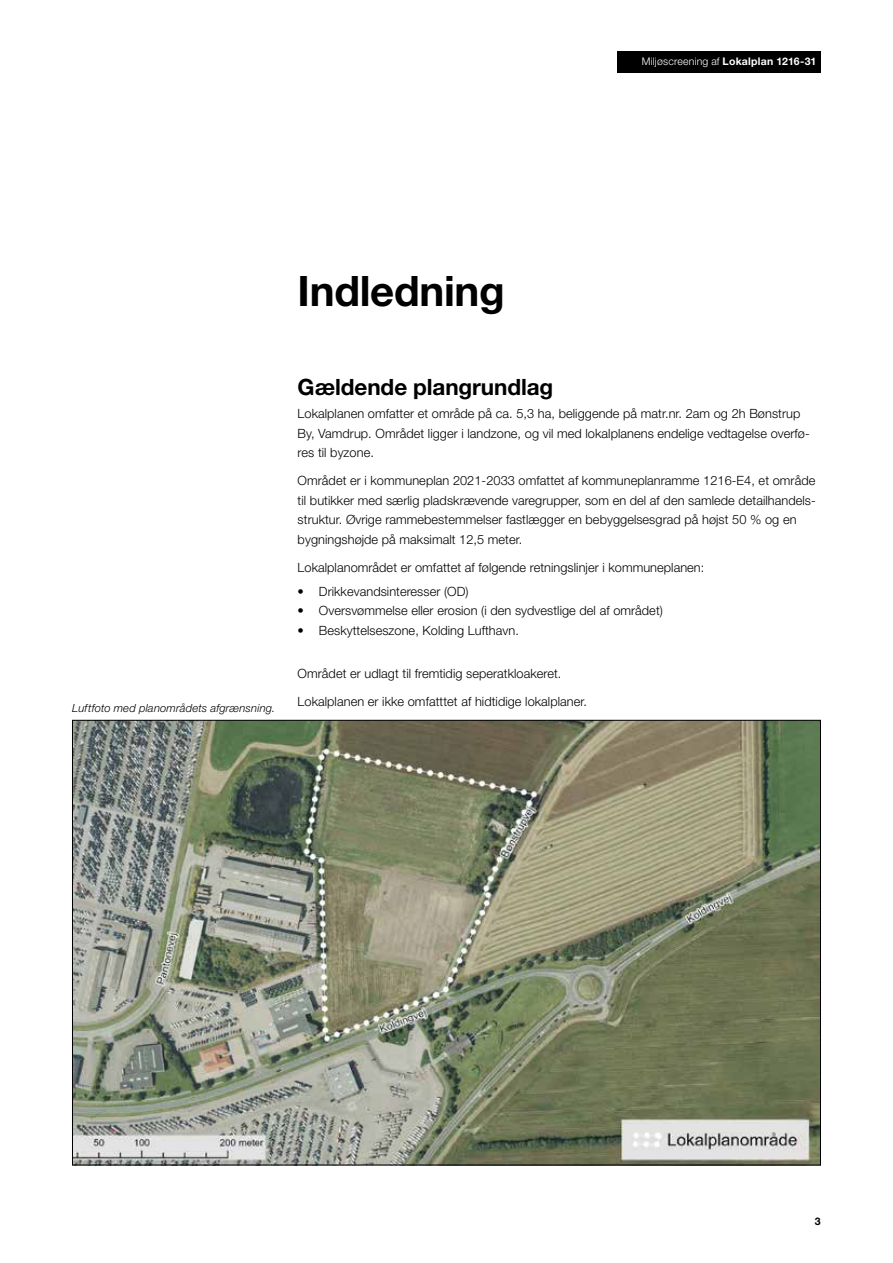
<style>
.page{position:relative;width:893px;height:1263px;background:#fff}
.page>*{position:absolute;margin:0;border:0;box-sizing:border-box;transform-origin:0 0}
.t1{font:700 42px "Helvetica Neue LT Std";letter-spacing:-.005em;color:#000}
.t2{font:700 22.5px "Helvetica Neue LT Std";letter-spacing:-.005em;color:#000}
.t3{font:300 12.75px/19.5px "Helvetica Neue LT Std";letter-spacing:.005em;color:#000}
.t4{font:italic 300 11.25px "Helvetica Neue LT Std";letter-spacing:.015em;color:#000}
.t5{font:300 10.5px "Helvetica Neue LT Std";letter-spacing:.02em;color:#fff}
.t6{font:700 10.5px "Helvetica Neue LT Std";color:#fff}
.t7{font:700 10.5px "Helvetica Neue LT Std";color:#000}
.s1{font-weight:700}
</style>
<div class="page">
<img style="left:74px;top:722px;width:745px;height:441px">
<div style="left:618px;top:51px;width:203px;height:21px;background:#000"></div>
<p class="t5" style="left:642px;top:55px;width:176px">Miljøscreening af <span class="s1">Lokalplan 1216-31</span></p>
<p class="t6" style="left:783px;top:55px;width:35px">0312</p>
<h1 class="t1" style="left:298px;top:265px;width:209px">Indledning</h1>
<p class="t4" style="left:72px;top:701px;width:204px">Luftfoto med planområdets afgrænsning.</p>
<h2 class="t2" style="left:298px;top:373px;width:257px">Gældende plangrundlag</h2>
<p class="t3" style="left:298px;top:404px;width:514px">Lokalplanen omfatter et område på ca. 5,3 ha, beliggende på matr.nr. 2am og 2h Bønstrup<br>By, Vamdrup. Området ligger i landzone, og vil med lokalplanens endelige vedtagelse overfø&shy;res til byzone.</p>
<p class="t3" style="left:298px;top:471px;width:520px">Området er i kommuneplan 2021-2033 omfattet af kommuneplanramme 1216-E4, et område til butikker med særlig pladskrævende varegrupper, som en del af den samlede detailhandels&shy;struktur. Øvrige rammebestemmelser fastlægger en bebyggelsesgrad på højst 50 % og en bygningshøjde på maksimalt 12,5 meter.</p>
<p class="t3" style="left:298px;top:557px;width:408px">Lokalplanområdet er omfattet af følgende retningslinjer i kommuneplanen:</p>
<p class="t3" style="left:298px;top:581px;width:172px">• Drikkevandsinteresser (OD)</p>
<p class="t3" style="left:298px;top:600px;width:367px">• Oversvømmelse eller erosion (i den sydvestlige del af området)</p>
<p class="t3" style="left:298px;top:620px;width:223px">• Beskyttelseszone, Kolding Lufthavn.</p>
<p class="t3" style="left:298px;top:659px;width:291px;line-height:28px">Området er udlagt til fremtidig seperatkloakeret.<br>Lokalplanen er ikke omfatttet af hidtidige lokalplaner.</p>
<p class="t7" style="left:815px;top:1214px;width:7px">3</p>
</div>
